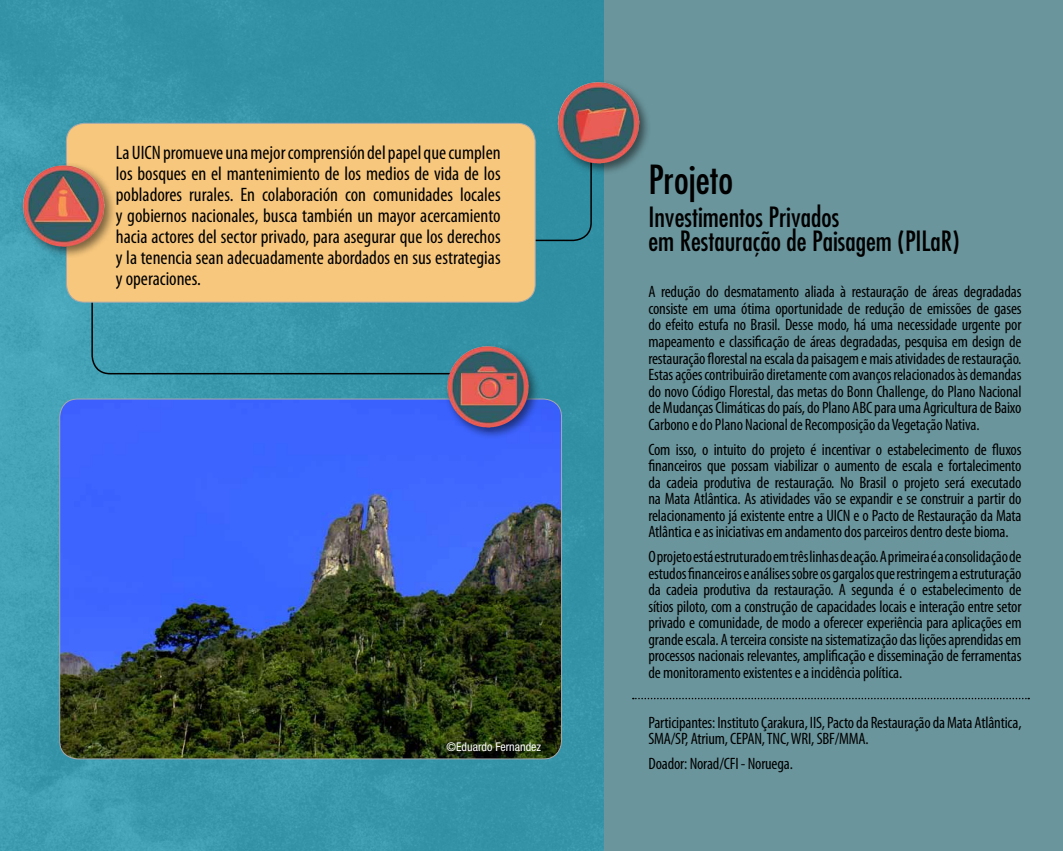
<style>
.page{position:relative;width:1063px;height:851px;background:#fff}
.page>*{position:absolute;margin:0;border:0;box-sizing:border-box;transform-origin:0 0}
.t1{font:condensed 39px "Futura Std";color:#000}
.t2{font:condensed 27.15px/24px "Futura Std";color:#000}
.t3{font:condensed 19.5px/21px "Myriad Pro";color:#000;text-align:justify}
.t4{font:condensed 16.5px/16.5px "Myriad Pro";letter-spacing:-.01em;color:#000;text-align:justify}
.t5{font:condensed 12px "Helvetica Neue LT Std";color:#fff}
</style>
<div class="page">
<img style="left:0;top:0;width:604px;height:850px">
<div style="left:604px;top:0;width:459px;height:850px;background:#6a959c"></div>
<img style="left:60px;top:399px;width:502px;height:359px">
<svg style="left:91px;top:302px;width:402px;height:73px;background:#3994a7"></svg>
<div style="left:66px;top:123px;width:469px;height:179px;background:#f7c77d;border-radius:18px"></div>
<div style="left:66px;top:123px;width:469px;height:179px;border:1px solid #a7a9ac;border-radius:18px"></div>
<svg style="left:534px;top:98px;width:59px;height:144px;background:#338b9c"></svg>
<svg style="left:633px;top:697px;width:396px;height:2px"></svg>
<div style="left:20px;top:162px;width:97px;height:97px;background:#000;opacity:.5"></div>
<img style="left:23px;top:165px;width:39px;height:78px">
<div style="left:444px;top:342px;width:97px;height:98px;background:#000;opacity:.5"></div>
<img style="left:447px;top:346px;width:39px;height:80px">
<div style="left:554px;top:79px;width:98px;height:97px;background:#000;opacity:.5"></div>
<img style="left:558px;top:82px;width:38px;height:81px">
<p class="t3" style="left:116px;top:142px;width:386px">La UICN promueve una mejor comprensión del papel que cumplen los bosques en el mantenimiento de los medios de vida de los pobladores rurales. En colaboración con comunidades locales y gobiernos nacionales, busca también un mayor acercamiento hacia actores del sector privado, para asegurar que los derechos y la tenencia sean adecuadamente abordados en sus estrategias y operaciones.</p>
<p class="t5" style="left:446px;top:739px;width:96px">©Eduardo Fernandez</p>
<h1 class="t1" style="left:648px;top:156px;width:86px">Projeto</h1>
<h2 class="t2" style="left:648px;top:204px;width:313px">Investimentos Privados<br>em Restauração de Paisagem (PILaR)</h2>
<p class="t4" style="left:648px;top:283px;width:375px">A redução do desmatamento aliada à restauração de áreas degradadas consiste em uma ótima oportunidade de redução de emissões de gases do efeito estufa no Brasil. Desse modo, há uma necessidade urgente por mapeamento e classificação de áreas degradadas, pesquisa em design de restauração florestal na escala da paisagem e mais atividades de restauração.<br>Estas ações contribuirão diretamente com avanços relacionados às demandas do novo Código Florestal, das metas do Bonn Challenge, do Plano Nacional de Mudanças Climáticas do país, do Plano ABC para uma Agricultura de Baixo Carbono e do Plano Nacional de Recomposição da Vegetação Nativa.</p>
<p class="t4" style="left:648px;top:440px;width:375px">Com isso, o intuito do projeto é incentivar o estabelecimento de fluxos financeiros que possam viabilizar o aumento de escala e fortalecimento da cadeia produtiva de restauração. No Brasil o projeto será executado na Mata Atlântica. As atividades vão se expandir e se construir a partir do relacionamento já existente entre a UICN e o Pacto de Restauração da Mata Atlântica e as iniciativas em andamento dos parceiros dentro deste bioma.</p>
<p class="t4" style="left:648px;top:548px;width:375px">O projeto está estruturado em três linhas de ação. A primeira é a consolidação de estudos financeiros e análises sobre os gargalos que restringem a estruturação da cadeia produtiva da restauração. A segunda é o estabelecimento de sítios piloto, com a construção de capacidades locais e interação entre setor privado e comunidade, de modo a oferecer experiência para aplicações em grande escala. A terceira consiste na sistematização das lições aprendidas em processos nacionais relevantes, amplificação e disseminação de ferramentas de monitoramento existentes e a incidência política.</p>
<p class="t4" style="left:648px;top:713px;width:375px">Participantes: Instituto Çarakura, IIS, Pacto da Restauração da Mata Atlântica,<br>SMA/SP, Atrium, CEPAN, TNC, WRI, SBF/MMA.</p>
<p class="t4" style="left:648px;top:755px;width:146px">Doador: Norad/CFI - Noruega.</p>
</div>
